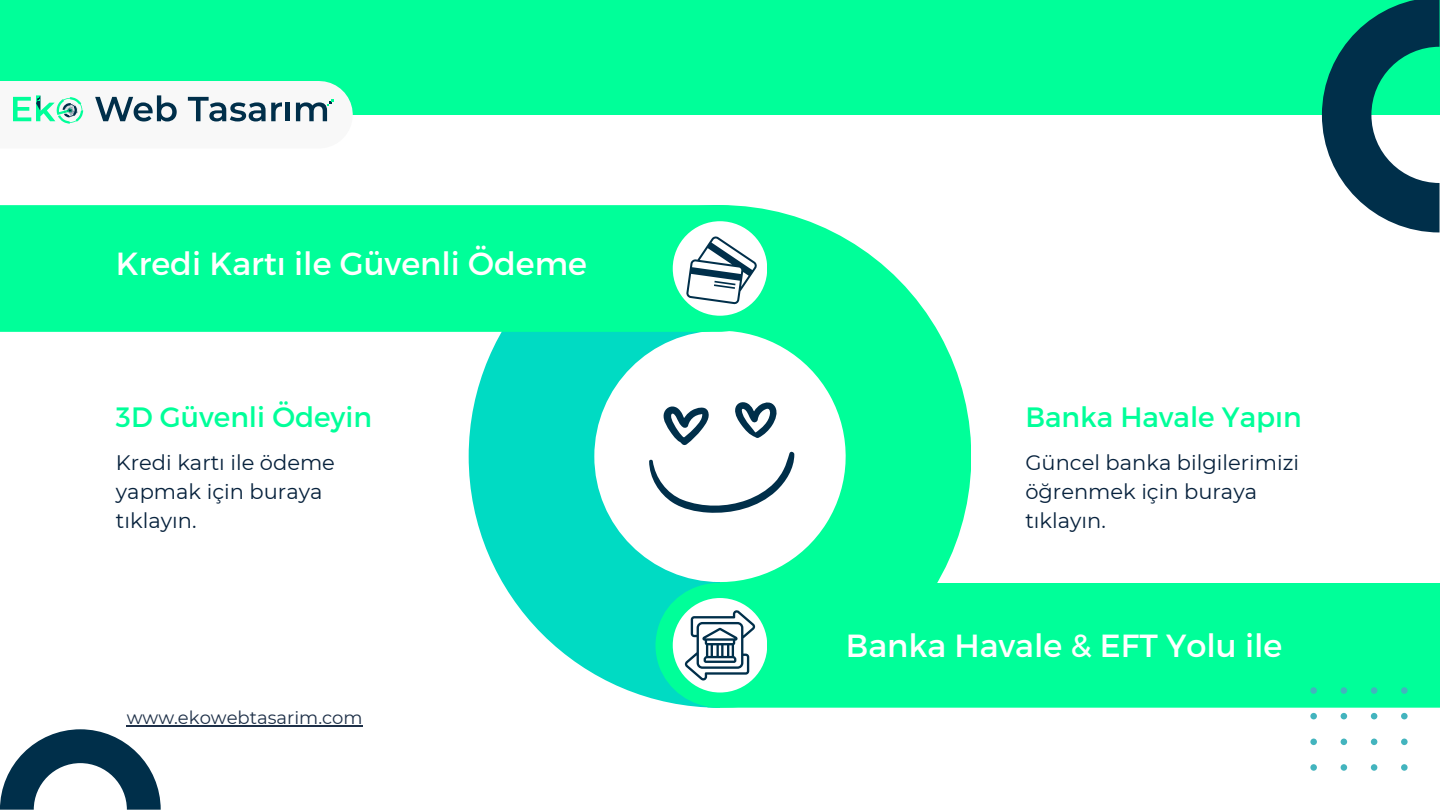
<style>
.page{position:relative;width:1440px;height:810px;background:#fff}
.page>*{position:absolute;margin:0;border:0;box-sizing:border-box;transform-origin:0 0}
.t1{font:32px "Montserrat";color:#fff}
.t2{font:28px "Montserrat";color:#0f9}
.t3{font:21px/29.2px "Montserrat";color:#06213c}
.t4{font:18px "Montserrat";color:#1e3048}
</style>
<div class="page">
<svg style="left:0;top:729px;width:160px;height:81px"></svg>
<svg style="left:720px;top:213px;width:251px;height:370px;fill:#0f9"></svg>
<svg style="left:469px;top:332px;width:251px;height:368px;fill:#00dbc3"></svg>
<div style="left:0;top:205px;width:784px;height:127px;background:#0f9"></div>
<div style="left:655px;top:583px;width:785px;height:125px;background:#0f9"></div>
<div style="left:673px;top:221px;width:94px;height:95px;background:#fff;border-radius:50%"></div>
<div style="left:673px;top:598px;width:94px;height:95px;background:#fff;border-radius:50%"></div>
<svg style="left:1310px;top:687px;width:98px;height:84px"></svg>
<div style="left:0;top:0;width:1440px;height:115px;background:#0f9"></div>
<div style="left:0;top:81px;width:319px;height:67px;background:#f8f8f8"></div>
<svg style="left:1322px;top:0;width:118px;height:232px"></svg>
<svg style="left:95px;top:95px;width:82px;height:27px"></svg>
<svg style="left:188px;top:97px;width:94px;height:25px"></svg>
<hr style="left:286px;top:103px;width:4px;height:18px;background:#002f4a">
<svg style="left:296px;top:100px;width:38px;height:21px"></svg>
<svg style="left:13px;top:95px;width:70px;height:29px"></svg>
<svg style="left:686px;top:236px;width:71px;height:68px"></svg>
<svg style="left:685px;top:610px;width:70px;height:71px"></svg>
<svg style="left:649px;top:401px;width:145px;height:113px"></svg>
<hr style="left:127px;top:725px;width:236px;height:2px;background:#1e3048">
<p class="t1" style="left:116px;top:243px;width:472px">Kredi Kartı ile Güvenli Ödeme</p>
<p class="t2" style="left:116px;top:399px;width:258px">3D Güvenli Ödeyin</p>
<p class="t2" style="left:1025px;top:399px;width:278px">Banka Havale Yapın</p>
<p class="t3" style="left:116px;top:448px;width:221px">Kredi kartı i le ödeme yapmak içi n buraya tıklayın.</p>
<p class="t3" style="left:1025px;top:448px;width:272px">Güncel banka bi lgi leri mizi öğrenmek içi n buraya tıklayın.</p>
<p class="t4" style="left:127px;top:706px;width:237px">www.ekowebtasari m.com</p>
<p class="t1" style="left:846px;top:625px;width:438px">Banka Havale &amp; EFT Yolu ile</p>
</div>
